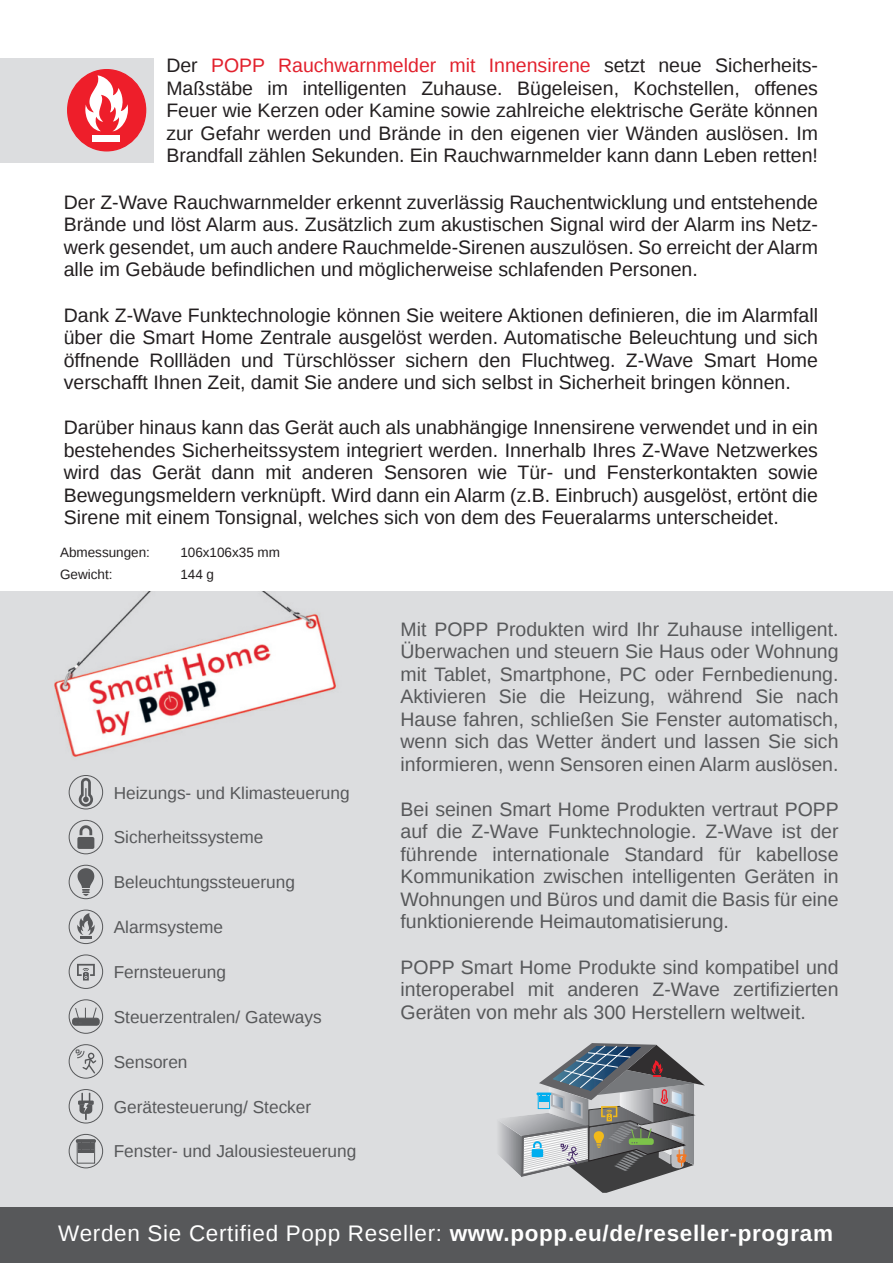
<style>
.page{position:relative;width:893px;height:1263px;background:#fff}
.page>*{position:absolute;margin:0;border:0;box-sizing:border-box;transform-origin:0 0}
.t1{font:22.5px "Liberation Sans";letter-spacing:.03em;color:#fff}
.t2{font:19.5px/22.5px "Liberation Sans";color:#231f20;text-align:justify}
.t3{font:19.5px/22.5px "Liberation Sans";color:#57585a;text-align:justify}
.t4{font:17.25px "Liberation Sans";color:#57585a}
.t5{font:13.5px "Liberation Sans";color:#231f20}
.s1{color:#e2212d}
.s2{font-weight:700}
</style>
<div class="page">
<div style="left:0;top:58px;width:154px;height:105px;background:#dcdddf"></div>
<div style="left:0;top:591px;width:893px;height:617px;background:#dcdddf"></div>
<div style="left:68px;top:70px;width:78px;height:81px;background:#ee1e2a;border-radius:50%"></div>
<div style="left:67px;top:69px;width:79px;height:82px;border:1px solid #ee1e2a;border-radius:50%"></div>
<svg style="left:85px;top:75px;width:43px;height:56px"></svg>
<div style="left:92px;top:135px;width:28px;height:7px;background:#fff"></div>
<div style="left:0;top:1208px;width:893px;height:55px;background:#57585a"></div>
<img style="left:54px;top:591px;width:282px;height:166px">
<svg style="left:79px;top:777px;width:14px;height:30px"></svg>
<div style="left:69px;top:775px;width:34px;height:34px;border:1px solid #57585a;border-radius:50%"></div>
<svg style="left:77px;top:964px;width:18px;height:16px"></svg>
<div style="left:69px;top:954px;width:34px;height:35px;border:1px solid #57585a;border-radius:50%"></div>
<svg style="left:78px;top:868px;width:16px;height:27px"></svg>
<div style="left:69px;top:865px;width:34px;height:34px;border:1px solid #57585a;border-radius:50%"></div>
<svg style="left:76px;top:1049px;width:22px;height:26px"></svg>
<div style="left:69px;top:1044px;width:34px;height:34px;border:1px solid #57585a;border-radius:50%"></div>
<svg style="left:77px;top:825px;width:17px;height:24px"></svg>
<div style="left:69px;top:820px;width:34px;height:34px;border:1px solid #57585a;border-radius:50%"></div>
<svg style="left:72px;top:1007px;width:28px;height:19px"></svg>
<div style="left:69px;top:999px;width:34px;height:35px;border:1px solid #57585a;border-radius:50%"></div>
<svg style="left:77px;top:913px;width:18px;height:26px"></svg>
<div style="left:69px;top:910px;width:34px;height:34px;border:1px solid #57585a;border-radius:50%"></div>
<svg style="left:78px;top:1093px;width:16px;height:27px"></svg>
<div style="left:69px;top:1089px;width:34px;height:34px;border:1px solid #57585a;border-radius:50%"></div>
<div style="left:77px;top:1140px;width:18px;height:23px;border:1px solid #57585a"></div>
<svg style="left:76px;top:1139px;width:20px;height:4px"></svg>
<svg style="left:78px;top:1142px;width:16px;height:10px"></svg>
<div style="left:69px;top:1134px;width:34px;height:34px;border:1px solid #57585a;border-radius:50%"></div>
<svg style="left:499px;top:1043px;width:206px;height:150px"></svg>
<p class="t2" style="left:166px;top:54px;width:653px">Der <span class="s1">POPP Rauchwarnmelder mit Innensirene</span> setzt neue Sicherheits-Maßstäbe im intelligenten Zuhause. Bügeleisen, Kochstellen, offenes Feuer wie Kerzen oder Kamine sowie zahlreiche elektrische Geräte können zur Gefahr werden und Brände in den eigenen vier Wänden auslösen. Im Brandfall zählen Sekunden. Ein Rauchwarnmelder kann dann Leben retten!</p>
<p class="t2" style="left:64px;top:192px;width:756px">Der Z-Wave Rauchwarnmelder erkennt zuverlässig Rauchentwicklung und entstehende Brände und löst Alarm aus. Zusätzlich zum akustischen Signal wird der Alarm ins Netz&shy;werk gesendet, um auch andere Rauchmelde-Sirenen auszulösen. So erreicht der Alarm alle im Gebäude befindlichen und möglicherweise schlafenden Personen.</p>
<p class="t2" style="left:64px;top:304px;width:756px">Dank Z-Wave Funktechnologie können Sie weitere Aktionen definieren, die im Alarmfall über die Smart Home Zentrale ausgelöst werden. Automatische Beleuchtung und sich öffnende Rollläden und Türschlösser sichern den Fluchtweg. Z-Wave Smart Home verschafft Ihnen Zeit, damit Sie andere und sich selbst in Sicherheit bringen können.</p>
<p class="t2" style="left:64px;top:417px;width:756px">Darüber hinaus kann das Gerät auch als unabhängige Innensirene verwendet und in ein bestehendes Sicherheitssystem integriert werden. Innerhalb Ihres Z-Wave Netzwerkes wird das Gerät dann mit anderen Sensoren wie Tür- und Fensterkontakten sowie Bewegungsmeldern verknüpft. Wird dann ein Alarm (z.B. Einbruch) ausgelöst, ertönt die Sirene mit einem Tonsignal, welches sich von dem des Feueralarms unterscheidet.</p>
<p class="t5" style="left:60px;top:545px;width:92px">Abmessungen:</p>
<p class="t5" style="left:180px;top:545px;width:101px">106x106x35 mm</p>
<p class="t5" style="left:60px;top:567px;width:54px">Gewicht:</p>
<p class="t5" style="left:180px;top:567px;width:35px">144 g</p>
<p class="t4" style="left:114px;top:783px;width:237px">Heizungs- und Klimasteuerung</p>
<p class="t4" style="left:114px;top:828px;width:151px">Sicherheitssysteme</p>
<p class="t4" style="left:114px;top:872px;width:183px">Beleuchtungssteuerung</p>
<p class="t4" style="left:114px;top:917px;width:111px">Alarmsysteme</p>
<p class="t4" style="left:114px;top:962px;width:114px">Fernsteuerung</p>
<p class="t4" style="left:114px;top:1007px;width:210px">Steuerzentralen/ Gateways</p>
<p class="t4" style="left:114px;top:1051px;width:75px">Sensoren</p>
<p class="t4" style="left:114px;top:1097px;width:199px">Gerätesteuerung/ Stecker</p>
<p class="t4" style="left:114px;top:1142px;width:244px">Fenster- und Jalousiesteuerung</p>
<p class="t3" style="left:401px;top:619px;width:439px">Mit POPP Produkten wird Ihr Zuhause intelligent.<br>Überwachen und steuern Sie Haus oder Wohnung mit Tablet, Smartphone, PC oder Fernbedienung.<br>Aktivieren Sie die Heizung, während Sie nach Hause fahren, schließen Sie Fenster automatisch, wenn sich das Wetter ändert und lassen Sie sich informieren, wenn Sensoren einen Alarm auslösen.</p>
<p class="t3" style="left:401px;top:799px;width:440px">Bei seinen Smart Home Produkten vertraut POPP auf die Z-Wave Funktechnologie. Z-Wave ist der führende internationale Standard für kabellose Kommunikation zwischen intelligenten Geräten in Wohnungen und Büros und damit die Basis für eine funktionierende Heimautomatisierung.</p>
<p class="t3" style="left:401px;top:956px;width:439px">POPP Smart Home Produkte sind kompatibel und interoperabel mit anderen Z-Wave zertifizierten Geräten von mehr als 300 Herstellern weltweit.</p>
<p class="t1" style="left:58px;top:1220px;width:776px">Werden Sie Certified Popp Reseller: <span class="s2">www.popp.eu/de/reseller-program</span></p>
</div>
